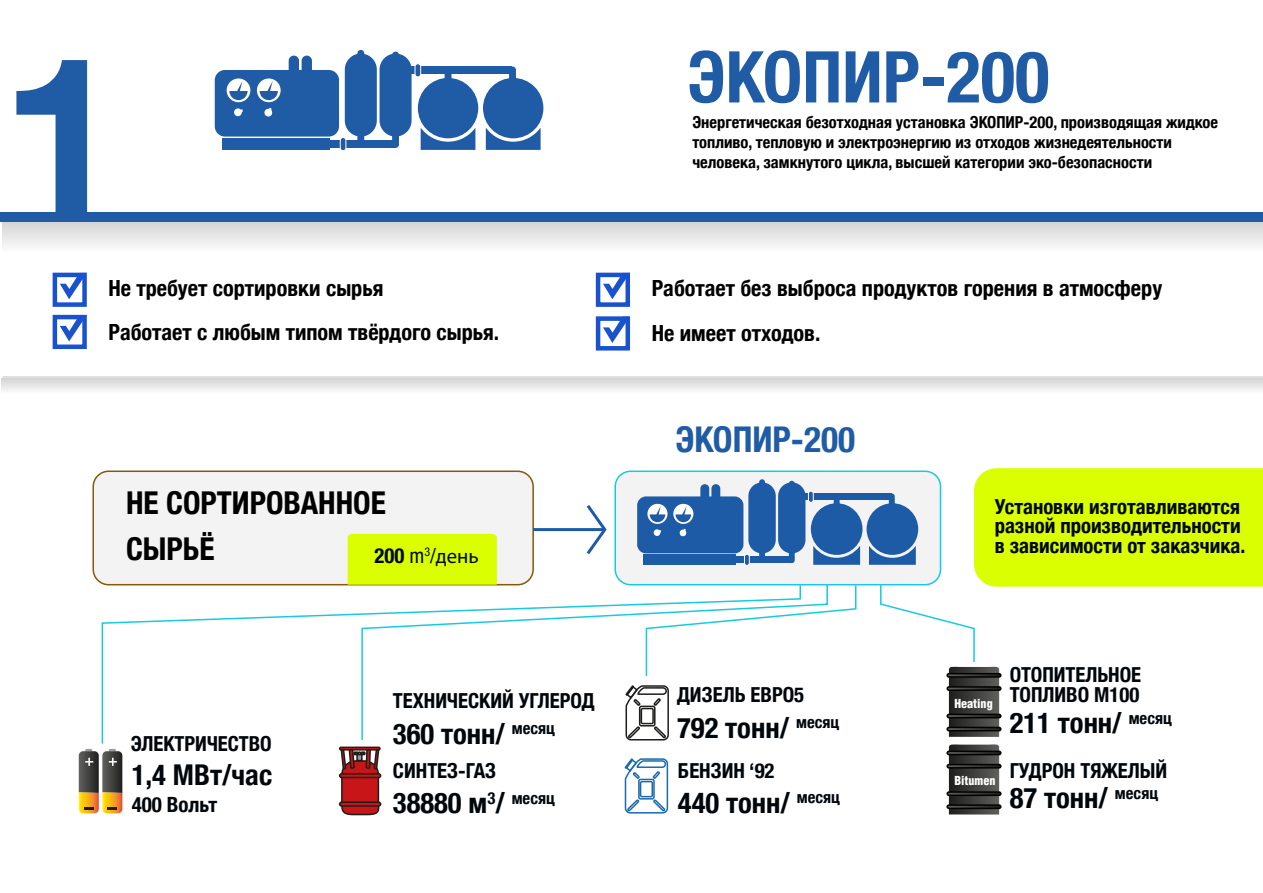
<style>
.page{position:relative;width:1263px;height:893px;background:#fff}
.page>*{position:absolute;margin:0;border:0;box-sizing:border-box;transform-origin:0 0}
.t1{font:700 222.15px "Helvetica Neue";color:#205ba5}
.t2{font:700 condensed 71.55px "Helvetica Neue";color:#205ba5}
.t3{font:700 condensed 35.4px "Helvetica Neue";color:#205ba5}
.t4{font:700 condensed 31.5px/46.7px "Helvetica Neue";color:#000}
.t5{font:700 condensed 28.65px "Helvetica Neue";color:#02070c}
.t6{font:700 condensed 22.2px/43.2px "Helvetica Neue";color:#000}
.t7{font:700 condensed 21px "Helvetica Neue";color:#02070c}
.t8{font:700 condensed 20.7px/19.5px "Helvetica Neue";color:#02070c}
.t9{font:20.7px "Myriad Pro";color:#02070c}
.t10{font:700 condensed 16.5px/19.8px "Helvetica Neue";color:#000}
.t11{font:900 condensed 12.15px "Helvetica";color:#fff}
.s1{font-family:"Helvetica Neue LT Std";font-weight:700;font-stretch:condensed}
.s2{font-family:"Helvetica Neue LT Std";font-stretch:condensed}
</style>
<div class="page">
<svg style="left:2px;top:222px;width:1261px;height:24px"></svg>
<div style="left:0;top:213px;width:1263px;height:9px;background:#205ba5"></div>
<div style="left:345px;top:54px;width:32px;height:83px;background:#205ba5;border-radius:16px"></div>
<div style="left:380px;top:54px;width:32px;height:83px;background:#205ba5;border-radius:16px"></div>
<div style="left:289px;top:56px;width:10px;height:26px;background:#205ba5;border-radius:5px"></div>
<div style="left:302px;top:56px;width:10px;height:26px;background:#205ba5;border-radius:5px"></div>
<div style="left:215px;top:70px;width:124px;height:67px;background:#205ba5;border-radius:10px"></div>
<div style="left:222px;top:138px;width:108px;height:12px;background:#205ba5"></div>
<svg style="left:226px;top:78px;width:25px;height:25px"></svg>
<div style="left:225px;top:77px;width:27px;height:27px;border:2px solid #205ba5;border-radius:50%"></div>
<svg style="left:229px;top:81px;width:19px;height:19px"></svg>
<svg style="left:256px;top:78px;width:25px;height:25px"></svg>
<div style="left:255px;top:77px;width:27px;height:27px;border:2px solid #205ba5;border-radius:50%"></div>
<svg style="left:260px;top:81px;width:18px;height:19px"></svg>
<svg style="left:234px;top:108px;width:9px;height:8px"></svg>
<svg style="left:264px;top:108px;width:9px;height:9px"></svg>
<div style="left:357px;top:130px;width:7px;height:16px;background:#205ba5;border-radius:3px"></div>
<div style="left:392px;top:132px;width:7px;height:16px;background:#205ba5;border-radius:3px"></div>
<div style="left:357px;top:50px;width:7px;height:16px;background:#205ba5;border-radius:3px"></div>
<div style="left:392px;top:52px;width:7px;height:16px;background:#205ba5;border-radius:3px"></div>
<div style="left:330px;top:140px;width:65px;height:8px;background:#205ba5"></div>
<div style="left:340px;top:138px;width:6px;height:13px;background:#205ba5;border-radius:3px"></div>
<div style="left:340px;top:137px;width:6px;height:14px;border:1px solid #fff;border-radius:3px"></div>
<div style="left:445px;top:68px;width:6px;height:16px;background:#205ba5;border-radius:3px"></div>
<div style="left:509px;top:67px;width:7px;height:16px;background:#205ba5;border-radius:3px"></div>
<div style="left:410px;top:67px;width:102px;height:7px;background:#205ba5"></div>
<div style="left:415px;top:64px;width:6px;height:13px;background:#205ba5;border-radius:3px"></div>
<div style="left:415px;top:63px;width:6px;height:14px;border:1px solid #fff;border-radius:3px"></div>
<div style="left:418px;top:78px;width:60px;height:60px;background:#205ba5;border-radius:50%"></div>
<svg style="left:421px;top:128px;width:54px;height:22px"></svg>
<div style="left:483px;top:78px;width:60px;height:60px;background:#205ba5;border-radius:50%"></div>
<svg style="left:486px;top:128px;width:55px;height:22px"></svg>
<div style="left:615px;top:471px;width:325px;height:114px;background:#f3f3f3;border-radius:15px"></div>
<div style="left:614px;top:470px;width:327px;height:115px;border:2px solid #17cae2;border-radius:15px"></div>
<div style="left:748px;top:482px;width:28px;height:71px;background:#1d5ba6;border-radius:14px"></div>
<div style="left:778px;top:482px;width:27px;height:71px;background:#1d5ba6;border-radius:14px"></div>
<div style="left:700px;top:484px;width:9px;height:23px;background:#1d5ba6;border-radius:4px"></div>
<div style="left:711px;top:484px;width:9px;height:23px;background:#1d5ba6;border-radius:4px"></div>
<div style="left:637px;top:496px;width:106px;height:57px;background:#1d5ba6;border-radius:9px"></div>
<div style="left:644px;top:555px;width:92px;height:10px;background:#1d5ba6"></div>
<svg style="left:647px;top:503px;width:21px;height:22px"></svg>
<div style="left:646px;top:502px;width:23px;height:23px;border:2px solid #1d5ba6;border-radius:50%"></div>
<svg style="left:650px;top:506px;width:15px;height:16px"></svg>
<svg style="left:672px;top:503px;width:22px;height:22px"></svg>
<div style="left:672px;top:502px;width:23px;height:23px;border:2px solid #1d5ba6;border-radius:50%"></div>
<svg style="left:676px;top:506px;width:15px;height:16px"></svg>
<svg style="left:654px;top:529px;width:7px;height:7px"></svg>
<svg style="left:679px;top:529px;width:8px;height:8px"></svg>
<div style="left:759px;top:548px;width:6px;height:14px;background:#1d5ba6;border-radius:3px"></div>
<div style="left:789px;top:549px;width:6px;height:14px;background:#1d5ba6;border-radius:3px"></div>
<div style="left:759px;top:479px;width:6px;height:14px;background:#1d5ba6;border-radius:3px"></div>
<div style="left:789px;top:481px;width:6px;height:13px;background:#1d5ba6;border-radius:3px"></div>
<div style="left:736px;top:557px;width:55px;height:6px;background:#1d5ba6"></div>
<div style="left:744px;top:554px;width:5px;height:11px;background:#1d5ba6;border-radius:2px"></div>
<div style="left:744px;top:554px;width:6px;height:12px;border:1px solid #fff;border-radius:2px"></div>
<div style="left:834px;top:495px;width:6px;height:14px;background:#1d5ba6;border-radius:3px"></div>
<div style="left:804px;top:493px;width:87px;height:7px;background:#1d5ba6"></div>
<div style="left:808px;top:491px;width:5px;height:11px;background:#1d5ba6;border-radius:2px"></div>
<div style="left:808px;top:491px;width:6px;height:12px;border:1px solid #fff;border-radius:2px"></div>
<div style="left:811px;top:503px;width:51px;height:52px;background:#1d5ba6;border-radius:50%"></div>
<svg style="left:813px;top:546px;width:47px;height:19px"></svg>
<svg style="left:624px;top:758px;width:45px;height:56px"></svg>
<svg style="left:79px;top:749px;width:43px;height:64px;background:#89744f"></svg>
<svg style="left:949px;top:744px;width:50px;height:70px;background:#3f3f3d"></svg>
<div style="left:946px;top:751px;width:55px;height:4px;border:2px solid #020200;border-radius:2px"></div>
<div style="left:946px;top:791px;width:55px;height:5px;border:2px solid #020200;border-radius:2px"></div>
<div style="left:946px;top:764px;width:55px;height:5px;border:2px solid #020200;border-radius:2px"></div>
<div style="left:946px;top:804px;width:55px;height:5px;border:2px solid #020200;border-radius:2px"></div>
<svg style="left:829px;top:584px;width:28px;height:29px"></svg>
<svg style="left:525px;top:583px;width:304px;height:32px"></svg>
<svg style="left:101px;top:584px;width:701px;height:160px"></svg>
<div style="left:93px;top:471px;width:440px;height:114px;background:#f3f3f3;border-radius:15px"></div>
<div style="left:92px;top:470px;width:442px;height:115px;border:2px solid #87570a;border-radius:15px"></div>
<div style="left:339px;top:773px;width:42px;height:5px;border:2px solid #1d1d1b;border-radius:2px"></div>
<div style="left:339px;top:801px;width:42px;height:6px;border:2px solid #1d1d1b;border-radius:2px"></div>
<svg style="left:340px;top:669px;width:41px;height:147px"></svg>
<div style="left:339px;top:747px;width:42px;height:4px;border:2px solid #1d1d1b"></div>
<svg style="left:584px;top:505px;width:23px;height:50px"></svg>
<hr style="left:533px;top:528px;width:71px;height:3px;background:#1d5ba6">
<svg style="left:869px;top:468px;width:394px;height:269px"></svg>
<div style="left:53px;top:273px;width:34px;height:34px;border:4px solid #1951ce"></div>
<svg style="left:60px;top:273px;width:27px;height:26px"></svg>
<div style="left:53px;top:315px;width:34px;height:34px;border:4px solid #1951ce"></div>
<svg style="left:60px;top:315px;width:27px;height:26px"></svg>
<div style="left:596px;top:273px;width:34px;height:34px;border:4px solid #1951ce"></div>
<svg style="left:603px;top:273px;width:27px;height:26px"></svg>
<div style="left:596px;top:316px;width:34px;height:35px;border:4px solid #1951ce"></div>
<svg style="left:603px;top:317px;width:27px;height:26px"></svg>
<hr style="left:2px;top:376px;width:1261px;height:2px;background:#d6d6d6">
<svg style="left:2px;top:378px;width:1260px;height:13px"></svg>
<div style="left:348px;top:534px;width:149px;height:51px;background:#daff00"></div>
<h1 class="t1" style="left:0;top:-38px;width:125px">1</h1>
<h2 class="t2" style="left:687px;top:18px;width:364px">ЭКОПИР-200</h2>
<p class="t10" style="left:692px;top:111px;width:527px">Энергетическая безотходная установка ЭКОПИР-200, производящая жидкое топливо, тепловую и электроэнергию из отходов жизнедеятельности человека, замкнутого цикла, высшей категории эко-безопасности</p>
<h3 class="t6" style="left:108px;top:265px;width:392px">Не требует сортировки сырья<br>Работает с любым типом твёрдого сырья.</h3>
<h3 class="t6" style="left:652px;top:264px;width:512px;line-height:44.5px">Работает без выброса продуктов горения в атмосферу<br>Не имеет отходов.</h3>
<h3 class="t4" style="left:126px;top:477px;width:261px">НЕ СОРТИРОВАННОЕ<br>СЫРЬЁ</h3>
<p class="t9" style="left:375px;top:543px;width:106px"><span class="s1">200</span> <span class="s2">m</span><sup>3</sup><span class="s2">/</span>день</p>
<p class="t8" style="left:131px;top:732px;width:142px">ЭЛЕКТРИЧЕСТВО</p>
<h3 class="t5" style="left:132px;top:751px;width:142px">1,4 MВт/час</h3>
<p class="t7" style="left:132px;top:787px;width:87px">400 Вольт</p>
<p class="t8" style="left:393px;top:689px;width:203px">ТЕХНИЧЕСКИЙ УГЛЕРОД</p>
<h3 class="t5" style="left:393px;top:710px;width:164px">360 тонн/ <sup>месяц</sup></h3>
<p class="t8" style="left:393px;top:759px;width:105px">СИНТЕЗ-ГАЗ</p>
<h3 class="t5" style="left:393px;top:779px;width:163px">38880 м<sup>3</sup>/ <sup>месяц</sup></h3>
<h3 class="t3" style="left:676px;top:410px;width:181px">ЭКОПИР-200</h3>
<p class="t8" style="left:677px;top:683px;width:129px">ДИЗЕЛЬ ЕВРО5</p>
<h3 class="t5" style="left:677px;top:704px;width:164px">792 тонн/ <sup>месяц</sup></h3>
<p class="t8" style="left:678px;top:759px;width:98px">БЕНЗИН ‘92</p>
<h3 class="t5" style="left:678px;top:779px;width:164px">440 тонн/ <sup>месяц</sup></h3>
<p class="t8" style="left:995px;top:495px;width:252px">Установки изготавливаются разной производительности в зависимости от заказчика.</p>
<p class="t11" style="left:954px;top:695px;width:40px">Heating</p>
<p class="t11" style="left:954px;top:773px;width:43px">Bitumen</p>
<p class="t8" style="left:1010px;top:664px;width:133px">ОТОПИТЕЛЬНОЕ<br>ТОПЛИВО М100</p>
<h3 class="t5" style="left:1010px;top:699px;width:164px">211 тонн/ <sup>месяц</sup></h3>
<p class="t8" style="left:1010px;top:760px;width:159px">ГУДРОН ТЯЖЕЛЫЙ</p>
<h3 class="t5" style="left:1010px;top:774px;width:150px">87 тонн/ <sup>месяц</sup></h3>
</div>
